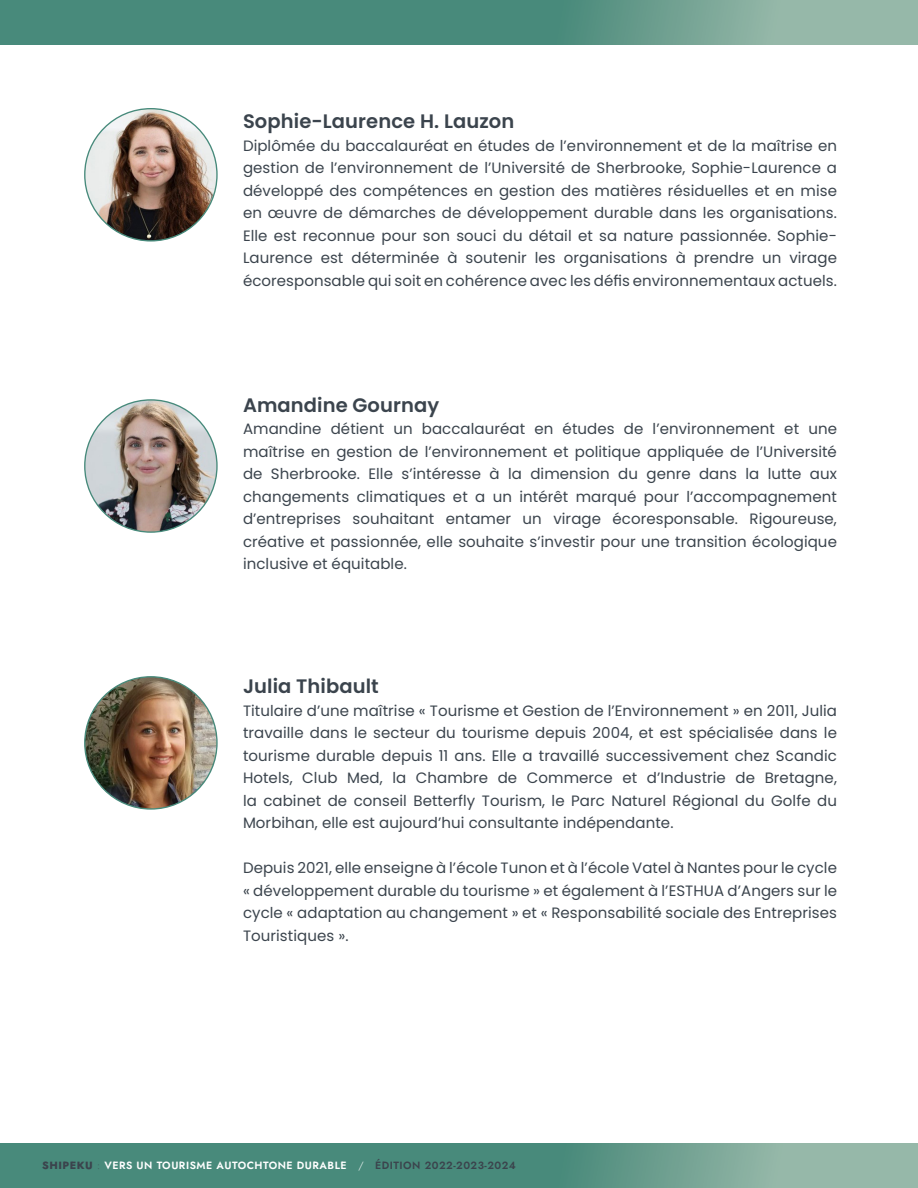
<style>
.page{position:relative;width:918px;height:1188px;background:#fff}
.page>*{position:absolute;margin:0;border:0;box-sizing:border-box;transform-origin:0 0}
.t1{font:600 19.5px "Poppins";letter-spacing:.005em;color:#3b444d}
.t2{font:15px/22.5px "Poppins";letter-spacing:.005em;color:#3b444d;text-align:justify}
.t3{font:600 10.5px "Jost";letter-spacing:.05em;color:#fff}
.s1{font-weight:800;color:#3b444d}
.s2{font-weight:300;color:#3b444d}
.s3{font-weight:300}
.s4{color:#3b444d}
</style>
<div class="page">
<svg style="left:0;top:1143px;width:918px;height:45px;background:#5d9687"></svg>
<svg style="left:0;top:0;width:918px;height:45px;background:#5d9687"></svg>
<img style="left:85px;top:109px;width:132px;height:132px;border-radius:66px">
<img style="left:85px;top:400px;width:132px;height:132px;border-radius:66px">
<img style="left:85px;top:677px;width:132px;height:132px;border-radius:66px">
<h1 class="t1" style="left:243px;top:110px;width:273px">Sophie-Laurence H. Lauzon</h1>
<p class="t2" style="left:243px;top:135px;width:596px">Diplômée du baccalauréat en études de l’environnement et de la maîtrise en gestion de l’environnement de l’Université de Sherbrooke, Sophie-Laurence a développé des compétences en gestion des matières résiduelles et en mise en œuvre de démarches de développement durable dans les organisations.<br>Elle est reconnue pour son souci du détail et sa nature passionnée. Sophie-Laurence est déterminée à soutenir les organisations à prendre un virage écoresponsable qui soit en cohérence avec les défis environnementaux actuels.</p>
<h1 class="t1" style="left:243px;top:394px;width:198px">Amandine Gournay</h1>
<p class="t2" style="left:243px;top:418px;width:596px">Amandine détient un baccalauréat en études de l’environnement et une maîtrise en gestion de l’environnement et politique appliquée de l’Université de Sherbrooke. Elle s’intéresse à la dimension du genre dans la lutte aux changements climatiques et a un intérêt marqué pour l’accompagnement d’entreprises souhaitant entamer un virage écoresponsable. Rigoureuse, créative et passionnée, elle souhaite s’investir pour une transition écologique inclusive et équitable.</p>
<h1 class="t1" style="left:243px;top:675px;width:137px">Julia Thibault</h1>
<p class="t2" style="left:243px;top:699px;width:596px">Titulaire d’une maîtrise « Tourisme et Gestion de l’Environnement » en 2011, Julia travaille dans le secteur du tourisme depuis 2004, et est spécialisée dans le tourisme durable depuis 11 ans. Elle a travaillé successivement chez Scandic Hotels, Club Med, la Chambre de Commerce et d’Industrie de Bretagne, la cabinet de conseil Betterfly Tourism, le Parc Naturel Régional du Golfe du Morbihan, elle est aujourd’hui consultante indépendante.</p>
<p class="t2" style="left:243px;top:857px;width:596px">Depuis 2021, elle enseigne à l’école Tunon et à l’école Vatel à Nantes pour le cycle « développement durable du tourisme » et également à l’ESTHUA d’Angers sur le cycle « adaptation au changement » et « Responsabilité sociale des Entreprises Touristiques ».</p>
<p class="t3" style="left:42px;top:1158px;width:475px"><span class="s1">SHIPEKU</span> <span class="s2">:</span> VERS UN TOURISME AUTOCHTONE DURABLE <span class="s3">/</span> <span class="s4">ÉDITION 2022-2023-2024</span></p>
</div>
